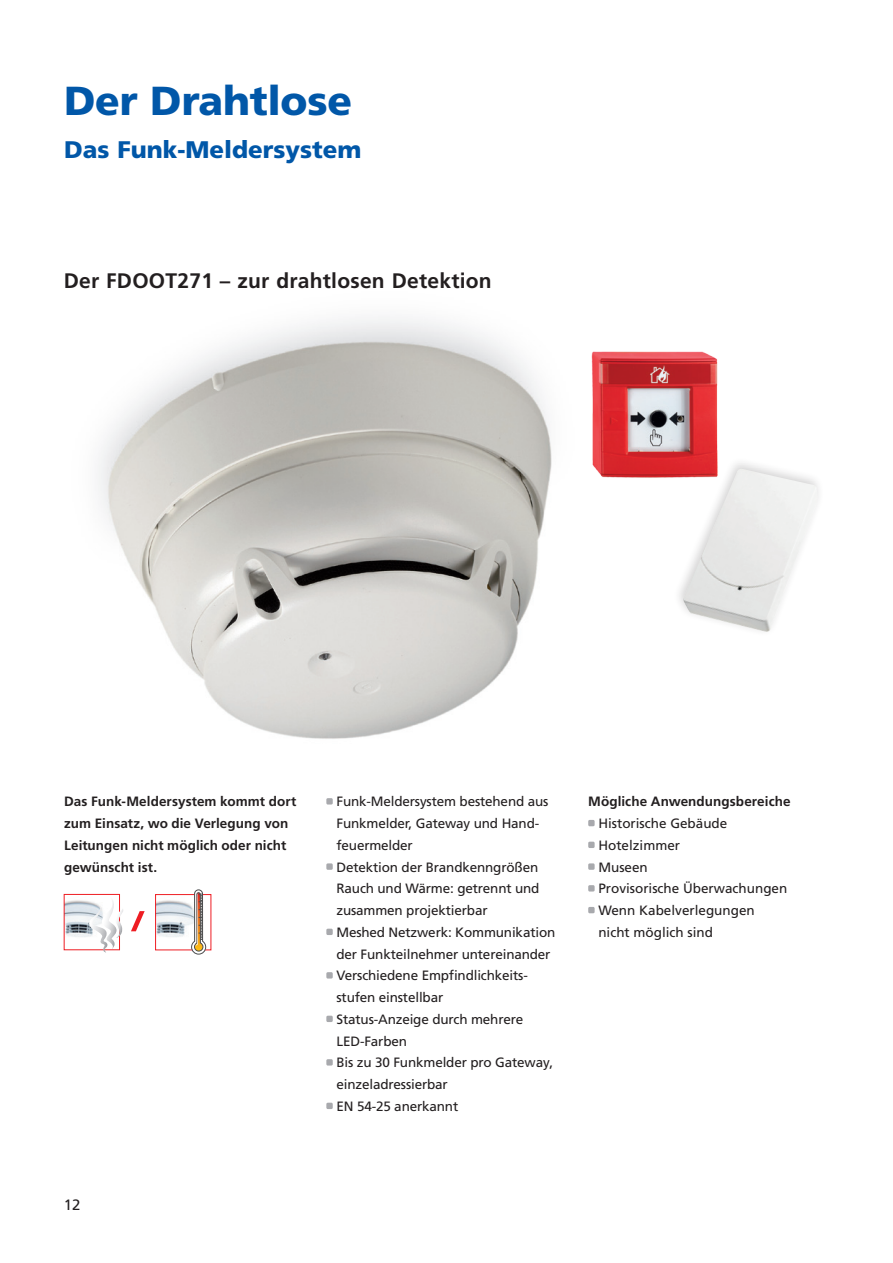
<style>
.page{position:relative;width:893px;height:1263px;background:#fff}
.page>*{position:absolute;margin:0;border:0;box-sizing:border-box;transform-origin:0 0}
.t1{font:900 40.5px "Frutiger LT Pro";letter-spacing:-.005em;color:#0157a8}
.Subhead{font:900 24px "Frutiger LT Pro";color:#0157a8}
.t2{font:700 21px "Frutiger LT Pro";letter-spacing:.01em;color:#231f20}
.t3{font:15px "Frutiger LT Pro";color:#231f20}
.Grundtext_9p_Roman{font:13.5px/21.8px "Frutiger LT Pro";letter-spacing:-.01em;color:#231f20}
.Grundtext_9p_Roman-2{font:700 13.5px/21.8px "Frutiger LT Pro";letter-spacing:.005em;color:#231f20}
</style>
<div class="page">
<img style="left:98px;top:317px;width:454px;height:422px">
<img style="left:683px;top:469px;width:135px;height:163px">
<img style="left:591px;top:351px;width:129px;height:129px">
<div style="left:326px;top:798px;width:7px;height:6px;background:#a8a9ad"></div>
<div style="left:326px;top:863px;width:7px;height:7px;background:#a8a9ad"></div>
<div style="left:326px;top:929px;width:7px;height:6px;background:#a8a9ad"></div>
<div style="left:326px;top:972px;width:7px;height:6px;background:#a8a9ad"></div>
<div style="left:326px;top:1016px;width:7px;height:6px;background:#a8a9ad"></div>
<div style="left:326px;top:1059px;width:7px;height:6px;background:#a8a9ad"></div>
<div style="left:326px;top:1103px;width:7px;height:6px;background:#a8a9ad"></div>
<div style="left:588px;top:820px;width:7px;height:6px;background:#a8a9ad"></div>
<div style="left:588px;top:842px;width:7px;height:6px;background:#a8a9ad"></div>
<div style="left:588px;top:863px;width:7px;height:7px;background:#a8a9ad"></div>
<div style="left:588px;top:885px;width:7px;height:6px;background:#a8a9ad"></div>
<div style="left:588px;top:907px;width:7px;height:6px;background:#a8a9ad"></div>
<img style="left:66px;top:900px;width:19px;height:37px">
<div style="left:64px;top:894px;width:56px;height:56px;border:1px solid #ee1d23"></div>
<svg style="left:85px;top:897px;width:38px;height:55px"></svg>
<img style="left:157px;top:900px;width:34px;height:37px">
<div style="left:155px;top:894px;width:56px;height:56px;border:1px solid #ee1d23"></div>
<svg style="left:191px;top:890px;width:15px;height:64px"></svg>
<svg style="left:131px;top:911px;width:14px;height:20px"></svg>
<p class="t1" style="left:64px;top:77px;width:289px">Der Drahtlose</p>
<p class="Subhead" style="left:64px;top:135px;width:299px">Das Funk-Meldersystem</p>
<p class="t2" style="left:64px;top:268px;width:429px">Der FDOOT271 – zur drahtlosen Detektion</p>
<p class="Grundtext_9p_Roman-2" style="left:64px;top:791px;width:234px">Das Funk-Meldersystem kommt dort zum Einsatz, wo die Verlegung von<br>Leitungen nicht möglich oder nicht gewünscht ist.</p>
<p class="Grundtext_9p_Roman" style="left:336px;top:791px;width:213px">Funk-Meldersystem bestehend aus<br>Funkmelder, Gateway und Hand&shy;feuermelder</p>
<p class="Grundtext_9p_Roman" style="left:336px;top:856px;width:205px;text-align:justify">Detektion der Brandkenngrößen Rauch und Wärme: getrennt und zusammen projektierbar</p>
<p class="Grundtext_9p_Roman" style="left:336px;top:921px;width:220px">Meshed Netzwerk: Kommunikation der Funkteilnehmer untereinander</p>
<p class="Grundtext_9p_Roman" style="left:336px;top:965px;width:193px">Verschiedene Empfindlichkeits&shy;stufen einstellbar</p>
<p class="Grundtext_9p_Roman" style="left:336px;top:1008px;width:188px">Status-Anzeige durch mehrere<br>LED-Farben</p>
<p class="Grundtext_9p_Roman" style="left:336px;top:1052px;width:218px">Bis zu 30 Funkmelder pro Gateway, einzeladressierbar</p>
<p class="Grundtext_9p_Roman" style="left:336px;top:1095px;width:123px">EN 54-25 anerkannt</p>
<p class="Grundtext_9p_Roman-2" style="left:588px;top:791px;width:204px">Mögliche Anwendungsbereiche</p>
<p class="Grundtext_9p_Roman" style="left:598px;top:813px;width:131px">Historische Gebäude</p>
<p class="Grundtext_9p_Roman" style="left:598px;top:834px;width:83px">Hotelzimmer</p>
<p class="Grundtext_9p_Roman" style="left:598px;top:856px;width:51px">Museen</p>
<p class="Grundtext_9p_Roman" style="left:598px;top:878px;width:191px">Provisorische Überwachungen</p>
<p class="Grundtext_9p_Roman" style="left:598px;top:900px;width:158px">Wenn Kabelverlegungen nicht möglich sind</p>
<p class="t3" style="left:64px;top:1196px;width:18px">12</p>
</div>
